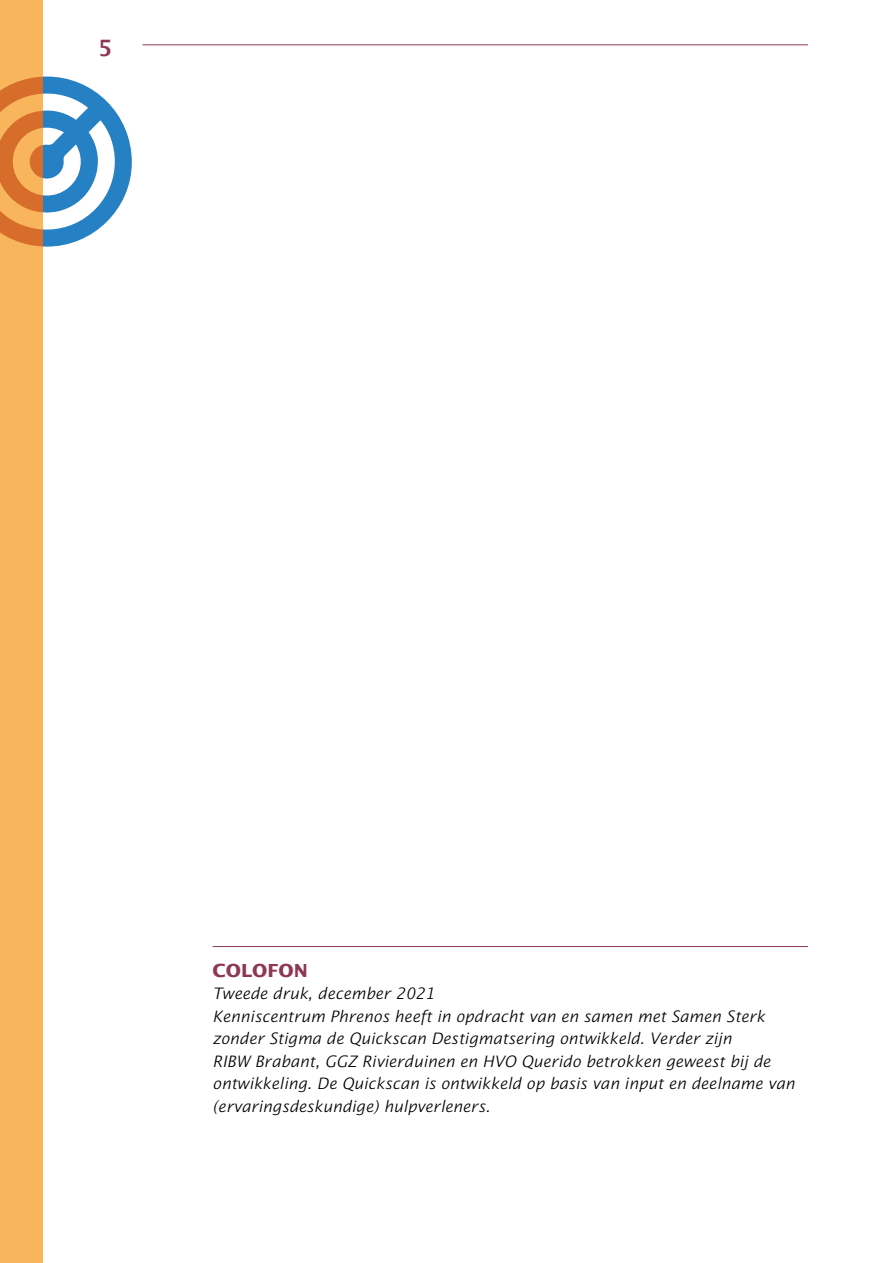
<style>
.page{position:relative;width:893px;height:1263px;background:#fff}
.page>*{position:absolute;margin:0;border:0;box-sizing:border-box;transform-origin:0 0}
.t1{font:700 22.5px "Lucida Grande W1 G";color:#8e3954}
.t2{font:900 18px "Lucida Grande W1 G";color:#8e3954}
.t3{font:italic 300 15.75px/22.5px "Lucida Grande W1 G";letter-spacing:.005em;color:#000}
</style>
<div class="page">
<hr style="left:142px;top:45px;width:666px;height:1px;background:#8e3954">
<div style="left:0;top:0;width:43px;height:1263px;background:#f9b55c"></div>
<hr style="left:213px;top:946px;width:595px;height:1px;background:#8e3954">
<svg style="left:0;top:76px;width:132px;height:171px"></svg>
<h1 class="t1" style="left:98px;top:30px;width:16px">5</h1>
<p class="t2" style="left:213px;top:956px;width:97px">COLOFON</p>
<p class="t3" style="left:213px;top:981px;width:584px">Tweede druk, december 2021<br>Kenniscentrum Phrenos heeft in opdracht van en samen met Samen Sterk zonder Stigma de Quickscan Destigmatsering ontwikkeld. Verder zijn<br>RIBW Brabant, GGZ Rivierduinen en HVO Querido betrokken geweest bij de ontwikkeling. De Quickscan is ontwikkeld op basis van input en deelname van (ervaringsdeskundige) hulpverleners.</p>
</div>
